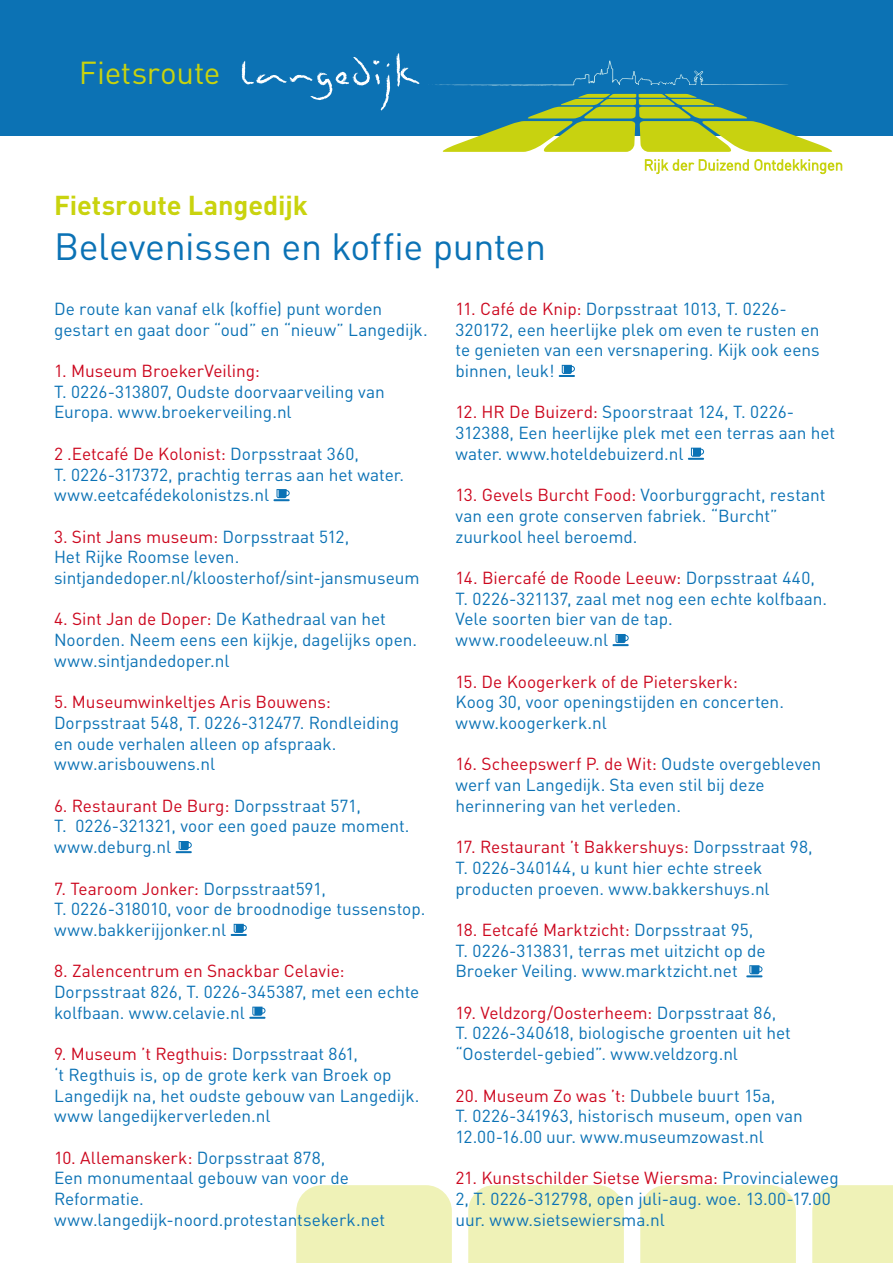
<style>
.page{position:relative;width:893px;height:1263px;background:#fff}
.page>*{position:absolute;margin:0;border:0;box-sizing:border-box;transform-origin:0 0}
.t1{font:37.5px "DIN";letter-spacing:-.01em;color:#0b72b5}
.t2{font:31.35px "DIN";letter-spacing:-.005em;color:#c9d30e}
.t3{font:700 27px "DIN";letter-spacing:-.005em;color:#c9d30e}
.t4{font:17.25px/20.7px "DIN";color:#0b72b5}
.t5{font:17.25px "DIN";color:#cc071e}
.s1{color:#cc071e}
</style>
<div class="page">
<div style="left:296px;top:1185px;width:156px;height:78px;background:#eff2b7"></div>
<div style="left:468px;top:1185px;width:156px;height:78px;background:#eff2b7"></div>
<div style="left:640px;top:1185px;width:156px;height:78px;background:#eff2b7"></div>
<div style="left:812px;top:1185px;width:81px;height:78px;background:#eff2b7"></div>
<div style="left:0;top:0;width:893px;height:136px;background:#0c72b4"></div>
<svg style="left:396px;top:53px;width:24px;height:34px"></svg>
<svg style="left:242px;top:57px;width:148px;height:54px"></svg>
<svg style="left:442px;top:94px;width:391px;height:58px"></svg>
<svg style="left:435px;top:61px;width:353px;height:25px"></svg>
<svg style="left:644px;top:159px;width:199px;height:15px"></svg>
<svg style="left:273px;top:489px;width:17px;height:12px"></svg>
<svg style="left:176px;top:841px;width:16px;height:12px"></svg>
<svg style="left:231px;top:924px;width:16px;height:12px"></svg>
<svg style="left:249px;top:1007px;width:16px;height:12px"></svg>
<svg style="left:559px;top:365px;width:16px;height:12px"></svg>
<svg style="left:688px;top:448px;width:16px;height:12px"></svg>
<svg style="left:612px;top:634px;width:17px;height:12px"></svg>
<svg style="left:746px;top:965px;width:16px;height:12px"></svg>
<h2 class="t2" style="left:79px;top:53px;width:143px">Fietsroute</h2>
<h3 class="t3" style="left:54px;top:187px;width:255px">Fietsroute Langedijk</h3>
<h1 class="t1" style="left:54px;top:223px;width:494px">Belevenissen en koffie punten</h1>
<p class="t4" style="left:54px;top:298px;width:375px">De route kan vanaf elk (koffie) punt worden gestart en gaat door “oud” en “nieuw” Langedijk.</p>
<p class="t5" style="left:54px;top:360px;width:207px">1. Museum BroekerVeiling:</p>
<p class="t4" style="left:54px;top:381px;width:332px">T. 0226-313807, Oudste doorvaarveiling van<br>Europa. www.broekerveiling.nl</p>
<p class="t4" style="left:54px;top:443px;width:352px"><span class="s1">2 .Eetcafé De Kolonist:</span> Dorpsstraat 360,<br>T. 0226-317372, prachtig terras aan het water. www.eetcafédekolonistzs.nl</p>
<p class="t4" style="left:54px;top:526px;width:367px"><span class="s1">3. Sint Jans museum:</span> Dorpsstraat 512,<br>Het Rijke Roomse leven. sintjandedoper.nl/kloosterhof/sint-jansmuseum</p>
<p class="t4" style="left:54px;top:608px;width:365px"><span class="s1">4. Sint Jan de Doper:</span> De Kathedraal van het<br>Noorden. Neem eens een kijkje, dagelijks open. www.sintjandedoper.nl</p>
<p class="t5" style="left:54px;top:691px;width:279px">5. Museumwinkeltjes Aris Bouwens:</p>
<p class="t4" style="left:54px;top:712px;width:347px">Dorpsstraat 548, T. 0226-312477. Rondleiding en oude verhalen alleen op afspraak. www.arisbouwens.nl</p>
<p class="t4" style="left:54px;top:795px;width:357px"><span class="s1">6. Restaurant De Burg:</span> Dorpsstraat 571,<br>T. 0226-321321, voor een goed pauze moment. www.deburg.nl</p>
<p class="t4" style="left:54px;top:878px;width:373px"><span class="s1">7. Tearoom Jonker:</span> Dorpsstraat591,<br>T. 0226-318010, voor de broodnodige tussenstop. www.bakkerijjonker.nl</p>
<p class="t5" style="left:54px;top:960px;width:292px">8. Zalencentrum en Snackbar Celavie:</p>
<p class="t4" style="left:54px;top:981px;width:367px">Dorpsstraat 826, T. 0226-345387, met een echte kolfbaan. www.celavie.nl</p>
<p class="t4" style="left:54px;top:1043px;width:367px"><span class="s1">9. Museum ’t Regthuis:</span> Dorpsstraat 861,<br>‘t Regthuis is, op de grote kerk van Broek op Langedijk na, het oudste gebouw van Langedijk. www langedijkerverleden.nl</p>
<p class="t4" style="left:54px;top:1147px;width:333px"><span class="s1">10. Allemanskerk:</span> Dorpsstraat 878,<br>Een monumentaal gebouw van voor de<br>Reformatie. www.langedijk-noord.protestantsekerk.net</p>
<p class="t4" style="left:455px;top:298px;width:366px"><span class="s1">11. Café de Knip:</span> Dorpsstraat 1013, T. 0226- 320172, een heerlijke plek om even te rusten en te genieten van een versnapering. Kijk ook eens binnen, leuk!</p>
<p class="t4" style="left:455px;top:401px;width:381px"><span class="s1">12. HR De Buizerd:</span> Spoorstraat 124, T. 0226-<br>312388, Een heerlijke plek met een terras aan het water. www.hoteldebuizerd.nl</p>
<p class="t4" style="left:455px;top:484px;width:371px"><span class="s1">13. Gevels Burcht Food:</span> Voorburggracht, restant van een grote conserven fabriek. “Burcht” zuurkool heel beroemd.</p>
<p class="t4" style="left:455px;top:567px;width:373px"><span class="s1">14. Biercafé de Roode Leeuw:</span> Dorpsstraat 440, T. 0226-321137, zaal met nog een echte kolfbaan.<br>Vele soorten bier van de tap. www.roodeleeuw.nl</p>
<p class="t5" style="left:455px;top:670px;width:284px">15. De Koogerkerk of de Pieterskerk:</p>
<p class="t4" style="left:455px;top:691px;width:330px">Koog 30, voor openingstijden en concerten. www.koogerkerk.nl</p>
<p class="t4" style="left:455px;top:753px;width:367px"><span class="s1">16. Scheepswerf P. de Wit:</span> Oudste overgebleven werf van Langedijk. Sta even stil bij deze herinnering van het verleden.</p>
<p class="t4" style="left:455px;top:836px;width:359px"><span class="s1">17. Restaurant ’t Bakkershuys:</span> Dorpsstraat 98,<br>T. 0226-340144, u kunt hier echte streek producten proeven. www.bakkershuys.nl</p>
<p class="t4" style="left:455px;top:919px;width:312px"><span class="s1">18. Eetcafé Marktzicht:</span> Dorpsstraat 95,<br>T. 0226-313831, terras met uitzicht op de<br>Broeker Veiling. www.marktzicht.net</p>
<p class="t4" style="left:455px;top:1002px;width:337px"><span class="s1">19. Veldzorg/Oosterheem:</span> Dorpsstraat 86,<br>T. 0226-340618, biologische groenten uit het “Oosterdel-gebied”. www.veldzorg.nl</p>
<p class="t4" style="left:455px;top:1085px;width:349px"><span class="s1">20. Museum Zo was ’t:</span> Dubbele buurt 15a,<br>T. 0226-341963, historisch museum, open van<br>12.00-16.00 uur. www.museumzowast.nl</p>
<p class="t4" style="left:455px;top:1167px;width:385px"><span class="s1">21. Kunstschilder Sietse Wiersma:</span> Provincialeweg<br>2, T. 0226-312798, open juli-aug. woe. 13.00-17.00 uur. www.sietsewiersma.nl</p>
</div>
